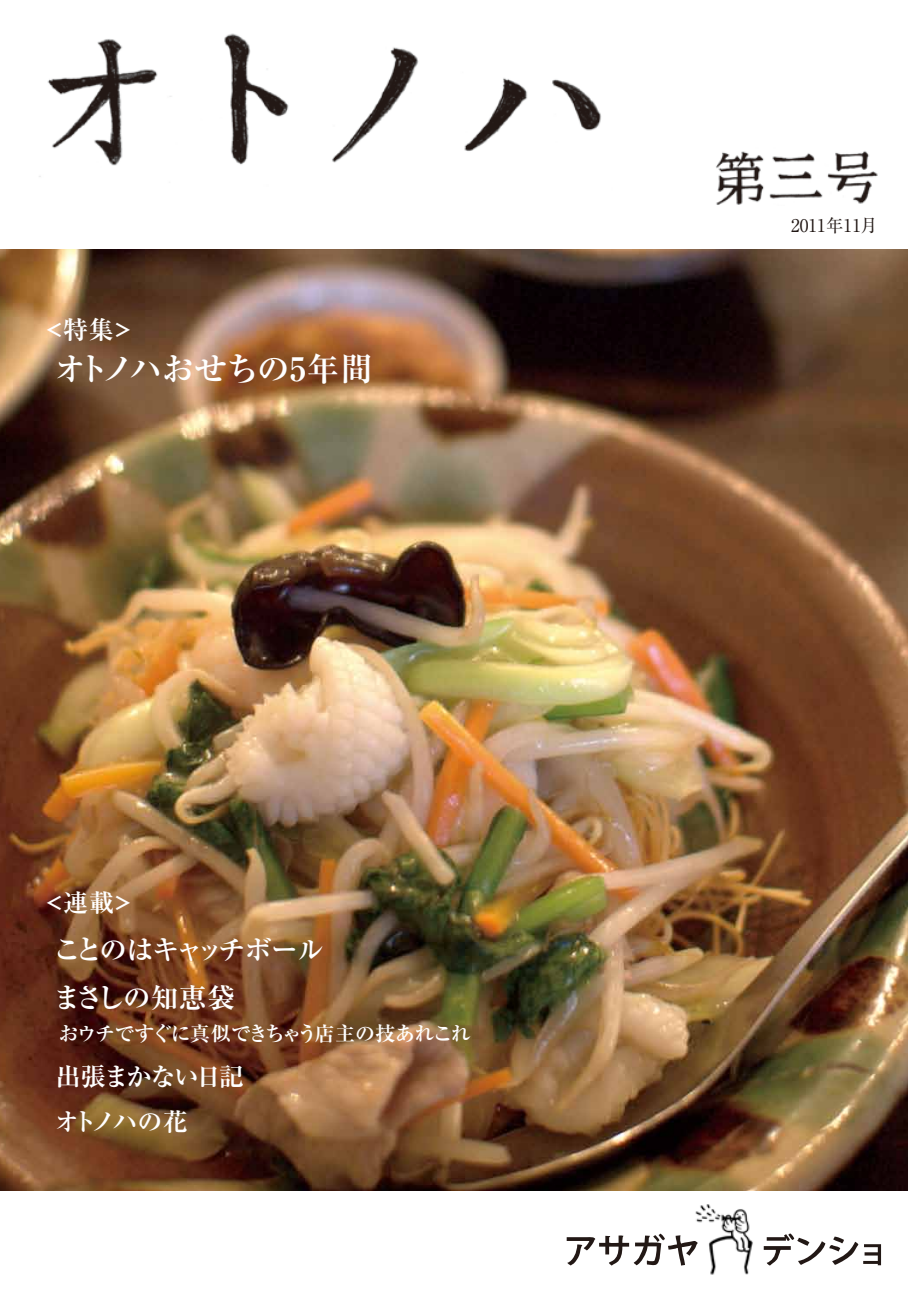
<style>
.page{position:relative;width:908px;height:1290px;background:#fff}
.page>*{position:absolute;margin:0;border:0;box-sizing:border-box;transform-origin:0 0}
.t1{font:700 32.5px "Ryumin Pro";letter-spacing:-.02em;color:#fff}
.t2{font:700 27.5px/48px "Ryumin Pro";letter-spacing:-.055em;color:#fff}
.t3{font:700 25px/45px "Ryumin Pro";letter-spacing:-.09em;color:#fff}
.t4{font:700 25px "Ryumin Pro";letter-spacing:-.07em;color:#fff}
.t5{font:700 20px "Ryumin Pro";letter-spacing:-.065em;color:#fff}
.t6{font:17.5px "Ryumin Pro";color:#221815}
</style>
<div class="page">
<img style="left:0;top:249px;width:907px;height:942px">
<img style="left:39px;top:33px;width:562px;height:144px">
<img style="left:695px;top:1204px;width:58px;height:71px">
<svg style="left:566px;top:1233px;width:131px;height:33px"></svg>
<svg style="left:763px;top:1233px;width:117px;height:32px"></svg>
<img style="left:716px;top:151px;width:162px;height:54px">
<p class="t4" style="left:45px;top:309px;width:88px">&lt;特集&gt;</p>
<h1 class="t1" style="left:54px;top:343px;width:320px">オトノハおせちの5年間</h1>
<p class="t4" style="left:45px;top:883px;width:88px">&lt;連載&gt;</p>
<h2 class="t2" style="left:53px;top:924px;width:273px">ことのはキャッチボールまさしの知恵袋</h2>
<p class="t5" style="left:59px;top:1017px;width:413px">おウチですぐに真似できちゃう店主の技あれこれ</p>
<p class="t3" style="left:55px;top:1052px;width:190px">出張まかない日記オトノハの花</p>
<p class="t6" style="left:790px;top:211px;width:88px">2011年11月</p>
</div>
